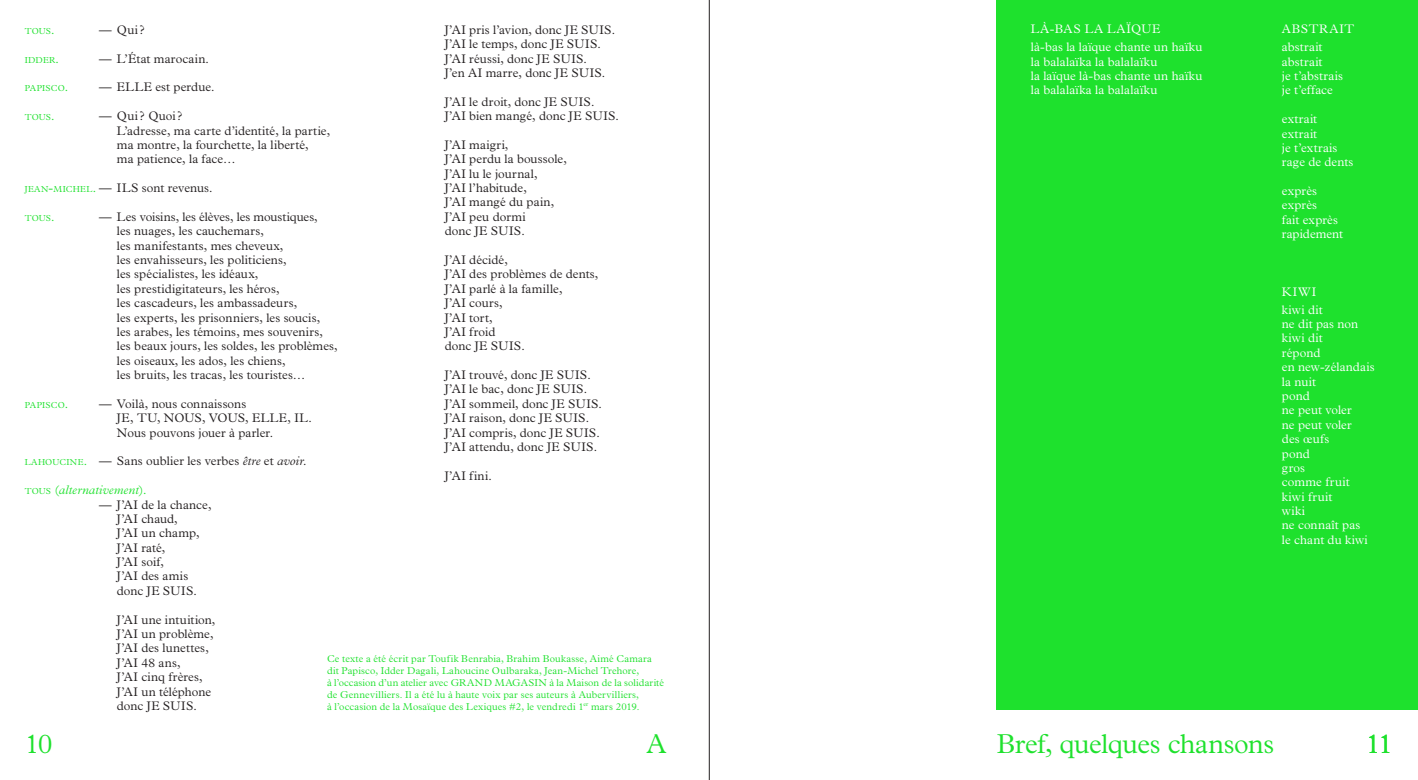
<style>
.page{position:relative;width:1418px;height:780px;background:#fff}
.page>*{position:absolute;margin:0;border:0;box-sizing:border-box;transform-origin:0 0}
.TITRES_20{font:300 27.5px "Plantin";letter-spacing:-.015em;color:#1ee12d}
.TXT_10_pt{font:300 12.5px/14.4px "Plantin";letter-spacing:.005em;color:#231f20}
.TXT_10_pt-2{font:300 12.5px "Plantin";letter-spacing:.01em;color:#fff}
.TXT_10_pt-3{font:300 12.5px "Plantin";letter-spacing:.06em;color:#fff}
.TXT_10_pt-4{font:italic 300 12.5px "Plantin";letter-spacing:.005em;color:#1ee12d}
.TXT_10_pt-5{font:300 12.5px "Plantin";letter-spacing:.03em;color:#fff}
.Notes{font:300 10px "Plantin";letter-spacing:.015em;color:#1ee12d}
.TXT_10_pt-6{font:300 8.75px "Plantin";letter-spacing:.01em;color:#1ee12d}
.s1{font-size:12.5px}
.s2{font-style:inherit}
.s3{font-size:8.75px;color:#1ee12d}
.s4{color:#1ee12d}
.s5{font-style:italic}
.s6{font-style:normal;font-size:8.75px}
.s7{font-style:normal}
</style>
<div class="page">
<div style="left:996px;top:0;width:421px;height:709px;background:#1ee12d"></div>
<hr style="left:709px;top:0;width:1px;height:780px;background:#231f20">
<p class="TXT_10_pt-6" style="left:25px;top:26px;width:31px">TOUS<span class="s1">.</span></p>
<p class="TXT_10_pt" style="left:99px;top:23px;width:47px"><span class="s2">—</span> Qui?</p>
<p class="TXT_10_pt-6" style="left:25px;top:55px;width:36px">IDDER<span class="s1">.</span></p>
<p class="TXT_10_pt" style="left:99px;top:51px;width:111px"><span class="s2">—</span> L’État marocain.</p>
<p class="TXT_10_pt-6" style="left:25px;top:83px;width:45px">PAPISCO<span class="s1">.</span></p>
<p class="TXT_10_pt" style="left:99px;top:80px;width:117px"><span class="s2">—</span> ELLE est perdue.</p>
<p class="TXT_10_pt-6" style="left:25px;top:112px;width:31px">TOUS<span class="s1">.</span></p>
<p class="TXT_10_pt" style="left:99px;top:109px;width:85px"><span class="s2">—</span> Qui? Quoi?</p>
<p class="TXT_10_pt" style="left:117px;top:123px;width:215px">L’adresse, ma carte d’identité, la partie, ma montre, la fourchette, la liberté,<br>ma patience, la face…</p>
<p class="TXT_10_pt" style="left:25px;top:181px;width:189px"><span class="s3">JEAN</span><span class="s4">-</span><span class="s3">MICHEL</span><span class="s4">.</span> <span class="s2">—</span> ILS sont revenus.</p>
<p class="TXT_10_pt-6" style="left:25px;top:213px;width:31px">TOUS<span class="s1">.</span></p>
<p class="TXT_10_pt" style="left:117px;top:209px;width:222px;text-indent:-18px"><span class="s2">—</span> Les voisins, les élèves, les moustiques,<br>les nuages, les cauchemars,<br>les manifestants, mes cheveux,<br>les envahisseurs, les politiciens,<br>les spécialistes, les idéaux,<br>les prestidigitateurs, les héros,<br>les cascadeurs, les ambassadeurs,<br>les experts, les prisonniers, les soucis,<br>les arabes, les témoins, mes souvenirs, les beaux jours, les soldes, les problèmes, les oiseaux, les ados, les chiens,<br>les bruits, les tracas, les touristes…</p>
<p class="TXT_10_pt-6" style="left:25px;top:400px;width:45px">PAPISCO<span class="s1">.</span></p>
<p class="TXT_10_pt" style="left:117px;top:396px;width:196px;text-indent:-18px"><span class="s2">—</span> Voilà, nous connaissons<br>JE, TU, NOUS, VOUS, ELLE, IL.<br>Nous pouvons jouer à parler.</p>
<p class="TXT_10_pt" style="left:25px;top:454px;width:283px"><span class="s3">LAHOUCINE</span><span class="s4">.</span> <span class="s2">—</span> Sans oublier les verbes <span class="s5">être</span> et <span class="s5">avoir</span>.</p>
<p class="TXT_10_pt-4" style="left:25px;top:483px;width:123px"><span class="s6">TOUS</span> <span class="s7">(</span>alternativement<span class="s7">).</span></p>
<p class="TXT_10_pt" style="left:117px;top:497px;width:96px;text-indent:-18px">— J’AI de la chance,<br>J’AI chaud,<br>J’AI un champ,<br>J’AI raté,<br>J’AI soif,<br>J’AI des amis donc JE SUIS.</p>
<p class="TXT_10_pt" style="left:117px;top:612px;width:100px">J’AI une intuition,<br>J’AI un problème,<br>J’AI des lunettes,<br>J’AI 48 ans,<br>J’AI cinq frères,<br>J’AI un téléphone donc JE SUIS.</p>
<p class="TXT_10_pt" style="left:445px;top:23px;width:172px">J’AI pris l’avion, donc JE SUIS.<br>J’AI le temps, donc JE SUIS.<br>J’AI réussi, donc JE SUIS.<br>J’en AI marre, donc JE SUIS.</p>
<p class="TXT_10_pt" style="left:445px;top:94px;width:176px">J’AI le droit, donc JE SUIS.<br>J’AI bien mangé, donc JE SUIS.</p>
<p class="TXT_10_pt" style="left:445px;top:138px;width:123px">J’AI maigri,<br>J’AI perdu la boussole,<br>J’AI lu le journal,<br>J’AI l’habitude,<br>J’AI mangé du pain,<br>J’AI peu dormi<br>donc JE SUIS.</p>
<p class="TXT_10_pt" style="left:445px;top:253px;width:155px">J’AI décidé,<br>J’AI des problèmes de dents,<br>J’AI parlé à la famille,<br>J’AI cours,<br>J’AI tort,<br>J’AI froid<br>donc JE SUIS.</p>
<p class="TXT_10_pt" style="left:445px;top:368px;width:159px">J’AI trouvé, donc JE SUIS.<br>J’AI le bac, donc JE SUIS.<br>J’AI sommeil, donc JE SUIS.<br>J’AI raison, donc JE SUIS.<br>J’AI compris, donc JE SUIS.<br>J’AI attendu, donc JE SUIS.</p>
<p class="TXT_10_pt" style="left:445px;top:468px;width:48px">J’AI fini.</p>
<p class="Notes" style="left:327px;top:653px;width:326px">Ce texte a été écrit par Toufik Benrabia, Brahim Boukasse, Aimé Camara</p>
<p class="Notes" style="left:327px;top:665px;width:314px">dit Papisco, Idder Dagali, Lahoucine Oulbaraka, Jean-Michel Trehore,</p>
<p class="Notes" style="left:327px;top:676px;width:338px">à l’occasion d’un atelier avec GRAND MAGASIN à la Maison de la solidarité</p>
<p class="Notes" style="left:327px;top:688px;width:313px">de Gennevilliers. Il a été lu à haute voix par ses auteurs à Aubervilliers,</p>
<p class="Notes" style="left:327px;top:700px;width:314px">à l’occasion de la Mosaïque des Lexiques #2, le vendredi 1<sup>er</sup> mars 2019.</p>
<h1 class="TITRES_20" style="left:25px;top:728px;width:29px">10</h1>
<h1 class="TITRES_20" style="left:646px;top:728px;width:22px">A</h1>
<p class="TXT_10_pt-3" style="left:1030px;top:22px;width:131px">LÀ-BAS LA LAÏQUE</p>
<p class="TXT_10_pt-2" style="left:1030px;top:40px;width:173px">là-bas la laïque chante un haïku</p>
<p class="TXT_10_pt-2" style="left:1030px;top:54px;width:128px">la balalaïka la balalaïku</p>
<p class="TXT_10_pt-2" style="left:1030px;top:69px;width:173px">la laïque là-bas chante un haïku</p>
<p class="TXT_10_pt-2" style="left:1030px;top:83px;width:128px">la balalaïka la balalaïku</p>
<p class="TXT_10_pt-3" style="left:1281px;top:22px;width:74px">ABSTRAIT</p>
<p class="TXT_10_pt-2" style="left:1281px;top:40px;width:42px">abstrait</p>
<p class="TXT_10_pt-2" style="left:1281px;top:54px;width:42px">abstrait</p>
<p class="TXT_10_pt-2" style="left:1281px;top:69px;width:63px">je t’abstrais</p>
<p class="TXT_10_pt-2" style="left:1281px;top:83px;width:52px">je t’efface</p>
<p class="TXT_10_pt-2" style="left:1281px;top:112px;width:37px">extrait</p>
<p class="TXT_10_pt-2" style="left:1281px;top:126px;width:37px">extrait</p>
<p class="TXT_10_pt-2" style="left:1281px;top:140px;width:57px">je t’extrais</p>
<p class="TXT_10_pt-2" style="left:1281px;top:155px;width:73px">rage de dents</p>
<p class="TXT_10_pt-2" style="left:1281px;top:184px;width:37px">exprès</p>
<p class="TXT_10_pt-2" style="left:1281px;top:198px;width:37px">exprès</p>
<p class="TXT_10_pt-2" style="left:1281px;top:212px;width:58px">fait exprès</p>
<p class="TXT_10_pt-2" style="left:1281px;top:227px;width:63px">rapidement</p>
<p class="TXT_10_pt-2" style="left:1281px;top:284px;width:36px">KIWI</p>
<p class="TXT_10_pt-2" style="left:1281px;top:302px;width:42px">kiwi dit</p>
<p class="TXT_10_pt-2" style="left:1281px;top:317px;width:78px">ne dit pas non</p>
<p class="TXT_10_pt-2" style="left:1281px;top:331px;width:42px">kiwi dit</p>
<p class="TXT_10_pt-2" style="left:1281px;top:345px;width:40px">répond</p>
<p class="TXT_10_pt-2" style="left:1281px;top:360px;width:94px">en new-zélandais</p>
<p class="TXT_10_pt-2" style="left:1281px;top:374px;width:36px">la nuit</p>
<p class="TXT_10_pt-2" style="left:1281px;top:388px;width:29px">pond</p>
<p class="TXT_10_pt-2" style="left:1281px;top:403px;width:71px">ne peut voler</p>
<p class="TXT_10_pt-2" style="left:1281px;top:417px;width:71px">ne peut voler</p>
<p class="TXT_10_pt-2" style="left:1281px;top:432px;width:49px">des œufs</p>
<p class="TXT_10_pt-2" style="left:1281px;top:446px;width:29px">pond</p>
<p class="TXT_10_pt-2" style="left:1281px;top:460px;width:25px">gros</p>
<p class="TXT_10_pt-2" style="left:1281px;top:475px;width:69px">comme fruit</p>
<p class="TXT_10_pt-5" style="left:1281px;top:489px;width:52px">kiwi fruit</p>
<p class="TXT_10_pt-2" style="left:1281px;top:503px;width:25px">wiki</p>
<p class="TXT_10_pt-2" style="left:1281px;top:518px;width:80px">ne connaît pas</p>
<p class="TXT_10_pt-2" style="left:1281px;top:532px;width:87px">le chant du kiwi</p>
<p class="TITRES_20" style="left:996px;top:728px;width:279px">Bref, quelques chansons</p>
<p class="TITRES_20" style="left:1365px;top:728px;width:29px">11</p>
</div>
